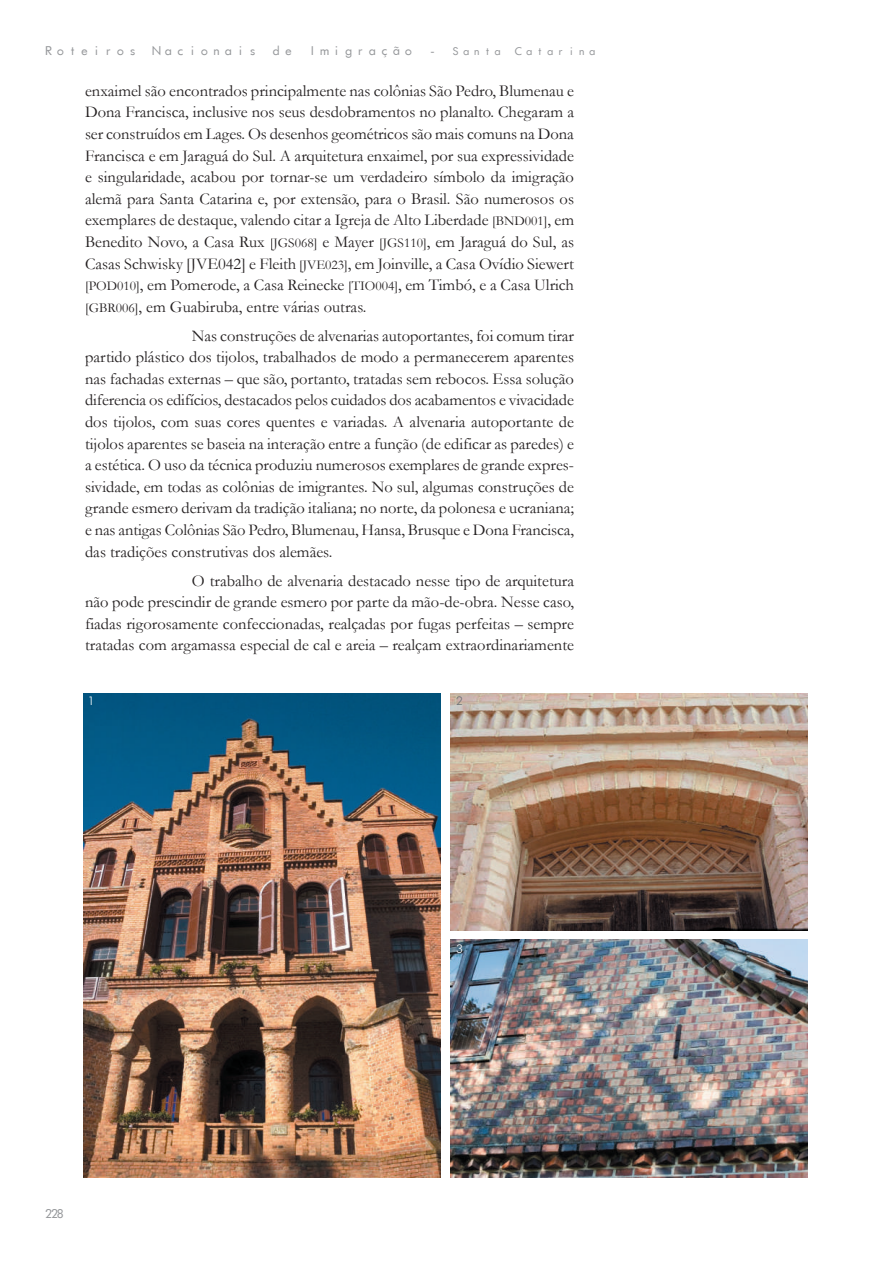
<style>
.page{position:relative;width:893px;height:1263px;background:#fff}
.page>*{position:absolute;margin:0;border:0;box-sizing:border-box;transform-origin:0 0}
.t1{font:16.5px/21.6px "Garamond";color:#231f20;text-align:justify}
.t2{font:12px "Futurist Fixed Width";color:#95979a}
.t3{font:300 12px "Futura BT";color:#fff}
.t4{font:300 12px "Futura BT";color:#6d7275}
.s1{font-size:10.5px}
.s2{font-size:13.5px}
</style>
<div class="page">
<img style="left:84px;top:693px;width:357px;height:485px">
<img style="left:451px;top:693px;width:357px;height:238px">
<img style="left:451px;top:940px;width:357px;height:238px">
<p class="t2" style="left:43px;top:43px;width:556px">Roteiros Nacionais de Imigração - <span class="s1">Santa Catarina</span></p>
<p class="t1" style="left:85px;top:79px;width:490px">enxaimel são encontrados principalmente nas colônias São Pedro, Blumenau e Dona Francisca, inclusive nos seus desdobramentos no planalto. Chegaram a ser construídos em Lages. Os desenhos geométricos são mais comuns na Dona Francisca e em Jaraguá do Sul. A arquitetura enxaimel, por sua expressividade e singularidade, acabou por tornar-se um verdadeiro símbolo da imigração alemã para Santa Catarina e, por extensão, para o Brasil. São numerosos os exemplares de destaque, valendo citar a Igreja de Alto Liberdade <span class="s2">[BND001]</span>, em Benedito Novo, a Casa Rux <span class="s2">[JGS068]</span> e Mayer <span class="s2">[JGS110]</span>, em Jaraguá do Sul, as Casas Schwisky [JVE042] e Fleith <span class="s2">[JVE023]</span>, em Joinville, a Casa Ovídio Siewert <span class="s2">[POD010]</span>, em Pomerode, a Casa Reinecke <span class="s2">[TIO004]</span>, em Timbó, e a Casa Ulrich <span class="s2">[GBR006]</span>, em Guabiruba, entre várias outras.</p>
<p class="t1" style="left:85px;top:324px;width:491px;text-indent:107px">Nas construções de alvenarias autoportantes, foi comum tirar partido plástico dos tijolos, trabalhados de modo a permanecerem aparentes nas fachadas externas – que são, portanto, tratadas sem rebocos. Essa solução diferencia os edifícios, destacados pelos cuidados dos acabamentos e vivacidade dos tijolos, com suas cores quentes e variadas. A alvenaria autoportante de tijolos aparentes se baseia na interação entre a função (de edificar as paredes) e a estética. O uso da técnica produziu numerosos exemplares de grande expres&shy;sividade, em todas as colônias de imigrantes. No sul, algumas construções de grande esmero derivam da tradição italiana; no norte, da polonesa e ucraniana; e nas antigas Colônias São Pedro, Blumenau, Hansa, Brusque e Dona Francisca, das tradições construtivas dos alemães.</p>
<p class="t1" style="left:85px;top:569px;width:490px;text-indent:107px">O trabalho de alvenaria destacado nesse tipo de arquitetura não pode prescindir de grande esmero por parte da mão-de-obra. Nesse caso, fiadas rigorosamente confeccionadas, realçadas por fugas perfeitas – sempre tratadas com argamassa especial de cal e areia – realçam extraordinariamente</p>
<p class="t3" style="left:88px;top:694px;width:8px">1</p>
<p class="t4" style="left:456px;top:694px;width:8px">2</p>
<p class="t2" style="left:43px;top:1206px;width:25px">228</p>
<p class="t3" style="left:456px;top:942px;width:8px">3</p>
</div>
